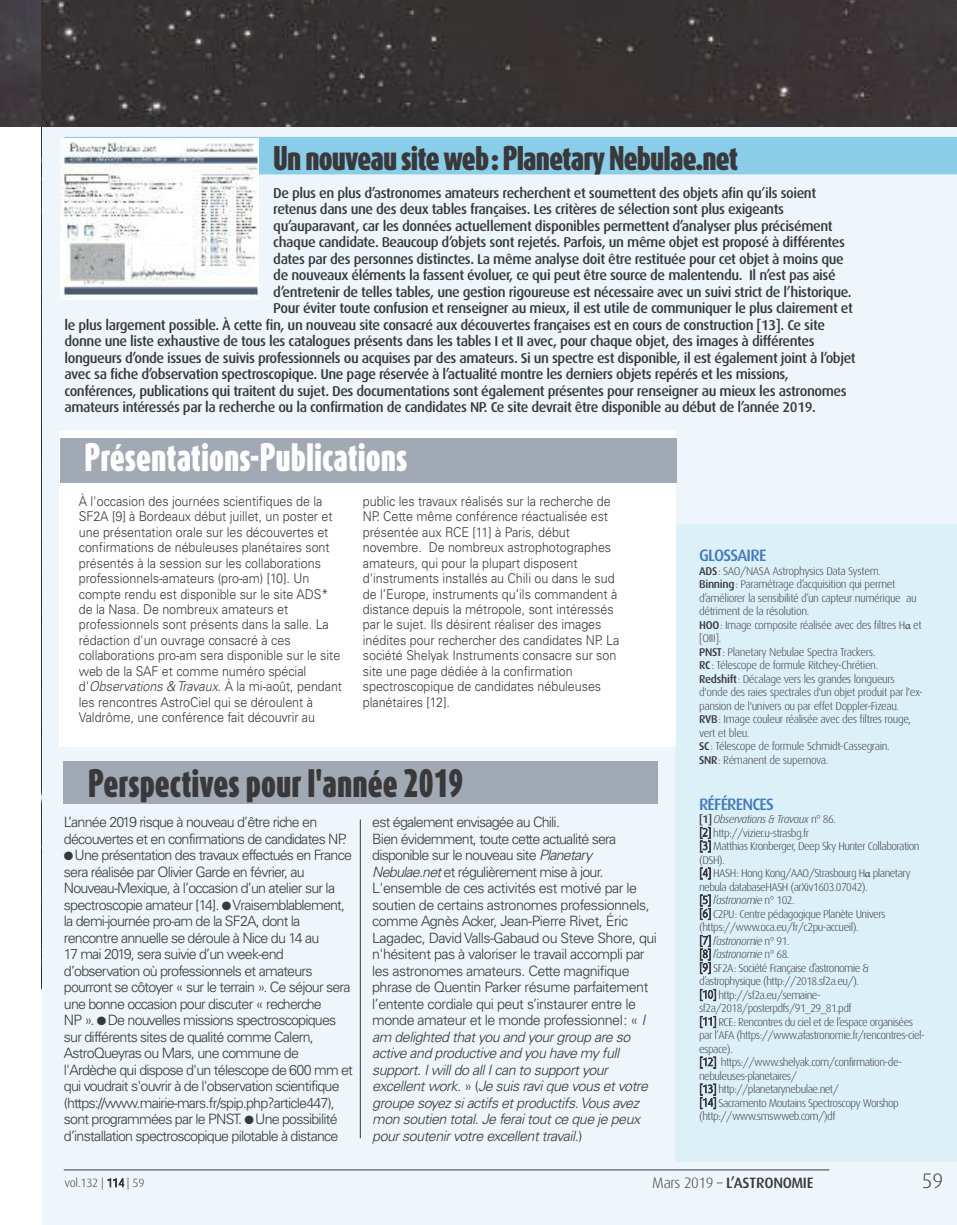
<style>
.page{position:relative;width:957px;height:1225px;background:#fff}
.page>*{position:absolute;margin:0;border:0;box-sizing:border-box;transform-origin:0 0}
.t1{font:900 33px "Dax Compact";color:#39383a;scale:.93 1}
.t2{font:900 33px "Dax Compact";color:#fff;scale:.93 1}
.t3{font:900 28.5px "Dax Compact";letter-spacing:-.03em;color:#39383a}
.t4{font:300 21px "Dax";color:#39383a}
.t5{font:500 16.5px "Dax";letter-spacing:-.05em;color:#437abd}
.t6{font:500 15px "Dax";letter-spacing:-.025em;color:#39383a}
.t7{font:500 14.25px "Dax";letter-spacing:-.03em;color:#39383a}
.t8{font:300 14.25px/16.5px "Univers";letter-spacing:-.055em;color:#39383a}
.t9{font:300 14.25px/16.5px "Univers";letter-spacing:-.035em;color:#39383a}
.t10{font:300 13.5px/15.5px "Univers";letter-spacing:-.005em;color:#39383a;scale:.93 1}
.t11{font:300 12px "Dax";letter-spacing:-.025em;color:#39383a}
.t12{font:300 11.25px/13.5px "Dax";letter-spacing:-.05em;color:#39383a}
.s1{font-style:italic}
.s2{font-weight:500}
.s3{font-family:"Minion Pro";font-weight:400}
.s4{font-weight:300}
</style>
<div class="page">
<img style="left:42px;top:0;width:915px;height:128px">
<div style="left:42px;top:128px;width:915px;height:1097px;background:#eef5fb"></div>
<hr style="left:64px;top:1169px;width:765px;height:1px;background:#39383a">
<div style="left:675px;top:524px;width:282px;height:637px;background:#dcf0f8"></div>
<div style="left:64px;top:761px;width:594px;height:42px;background:#a1a9b4"></div>
<hr style="left:360px;top:819px;width:1px;height:319px;background:#39383a">
<div style="left:59px;top:430px;width:616px;height:316px;background:#fff"></div>
<div style="left:60px;top:438px;width:616px;height:45px;background:#a1a9b4"></div>
<div style="left:64px;top:137px;width:893px;height:37px;background:#8acde8"></div>
<img style="left:60px;top:139px;width:198px;height:160px">
<h2 class="t3" style="left:273px;top:146px;width:466px">Un nouveau site web: Planetary Nebulae.net</h2>
<p class="t7" style="left:273px;top:186px;width:544px">De plus en plus d’astronomes amateurs recherchent et soumettent des objets afin qu’ils soient</p>
<p class="t7" style="left:273px;top:203px;width:512px">retenus dans une des deux tables françaises. Les critères de sélection sont plus exigeants</p>
<p class="t7" style="left:273px;top:219px;width:561px">qu’auparavant, car les données actuellement disponibles permettent d’analyser plus précisément</p>
<p class="t7" style="left:273px;top:236px;width:573px">chaque candidate. Beaucoup d’objets sont rejetés. Parfois, un même objet est proposé à différentes</p>
<p class="t7" style="left:273px;top:252px;width:572px">dates par des personnes distinctes. La même analyse doit être restituée pour cet objet à moins que</p>
<p class="t7" style="left:273px;top:269px;width:564px">de nouveaux éléments la fassent évoluer, ce qui peut être source de malentendu. Il n’est pas aisé</p>
<p class="t7" style="left:273px;top:285px;width:580px">d’entretenir de telles tables, une gestion rigoureuse est nécessaire avec un suivi strict de l’historique.</p>
<p class="t7" style="left:273px;top:302px;width:581px">Pour éviter toute confusion et renseigner au mieux, il est utile de communiquer le plus clairement et</p>
<p class="t7" style="left:64px;top:318px;width:762px">le plus largement possible. À cette fin, un nouveau site consacré aux découvertes françaises est en cours de construction [13]. Ce site</p>
<p class="t7" style="left:64px;top:335px;width:751px">donne une liste exhaustive de tous les catalogues présents dans les tables I et II avec, pour chaque objet, des images à différentes</p>
<p class="t7" style="left:64px;top:351px;width:793px">longueurs d’onde issues de suivis professionnels ou acquises par des amateurs. Si un spectre est disponible, il est également joint à l’objet</p>
<p class="t7" style="left:64px;top:368px;width:726px">avec sa fiche d’observation spectroscopique. Une page réservée à l’actualité montre les derniers objets repérés et les missions,</p>
<p class="t7" style="left:64px;top:384px;width:783px">conférences, publications qui traitent du sujet. Des documentations sont également présentes pour renseigner au mieux les astronomes</p>
<p class="t7" style="left:64px;top:401px;width:753px">amateurs intéressés par la recherche ou la confirmation de candidates NP. Ce site devrait être disponible au début de l’année 2019.</p>
<h1 class="t2" style="left:85px;top:443px;width:349px">Présentations-Publications</h1>
<p class="t10" style="left:79px;top:494px;width:285px">À l'occasion des journées scientifiques de la SF2A [9] à Bordeaux début juillet, un poster et une présentation orale sur les découvertes et confirmations de nébuleuses planétaires sont présentés à la session sur les collaborations professionnels-amateurs (pro-am) [10]. Un compte rendu est disponible sur le site ADS* de la Nasa. De nombreux amateurs et professionnels sont présents dans la salle. La rédaction d'un ouvrage consacré à ces collaborations pro-am sera disponible sur le site web de la SAF et comme numéro spécial d'<span class="s1">Observations &amp; Travaux</span>. À la mi-août, pendant les rencontres AstroCiel qui se déroulent à Valdrôme, une conférence fait découvrir au</p>
<p class="t10" style="left:363px;top:494px;width:277px">public les travaux réalisés sur la recherche de NP. Cette même conférence réactualisée est présentée aux RCE [11] à Paris, début novembre. De nombreux astrophotographes amateurs, qui pour la plupart disposent d'instruments installés au Chili ou dans le sud de l’Europe, instruments qu’ils commandent à distance depuis la métropole, sont intéressés par le sujet. Ils désirent réaliser des images inédites pour rechercher des candidates NP. La société Shelyak Instruments consacre sur son site une page dédiée à la confirmation spectroscopique de candidates nébuleuses planétaires [12].</p>
<h1 class="t1" style="left:88px;top:769px;width:405px">Perspectives pour l'année 2019</h1>
<p class="t8" style="left:64px;top:815px;width:284px">L’année 2019 risque à nouveau d’être riche en découvertes et en confirmations de candidates NP.</p>
<p class="t8" style="left:64px;top:848px;width:291px">● Une présentation des travaux effectués en France sera réalisée par Olivier Garde en février, au Nouveau-Mexique, à l’occasion d’un atelier sur la spectroscopie amateur [14]. ● Vraisemblablement, la demi-journée pro-am de la SF2A, dont la rencontre annuelle se déroule à Nice du 14 au<br>17 mai 2019, sera suivie d’un week-end d’observation où professionnels et amateurs pourront se côtoyer « sur le terrain ». Ce séjour sera une bonne occasion pour discuter « recherche<br>NP ». ● De nouvelles missions spectroscopiques sur différents sites de qualité comme Calern, AstroQueyras ou Mars, une commune de l'Ardèche qui dispose d'un télescope de 600 mm et qui voudrait s'ouvrir à de l'observation scientifique (https://www.mairie-mars.fr/spip.php?article447), sont programmées par le PNST. ● Une possibilité d’installation spectroscopique pilotable à distance</p>
<p class="t9" style="left:372px;top:815px;width:286px">est également envisagée au Chili.<br>Bien évidemment, toute cette actualité sera disponible sur le nouveau site <span class="s1">Planetary Nebulae.net</span> et régulièrement mise à jour.<br>L'ensemble de ces activités est motivé par le soutien de certains astronomes professionnels, comme Agnès Acker, Jean-Pierre Rivet, Éric Lagadec, David Valls-Gabaud ou Steve Shore, qui n'hésitent pas à valoriser le travail accompli par les astronomes amateurs. Cette magnifique phrase de Quentin Parker résume parfaitement l’entente cordiale qui peut s’instaurer entre le monde amateur et le monde professionnel: « <span class="s1">I am delighted that you and your group are so active and productive and you have my full support. I will do all I can to support your excellent work.</span> » (<span class="s1">Je suis ravi que vous et votre groupe soyez si actifs et productifs. Vous avez mon soutien total. Je ferai tout ce que je peux pour soutenir votre excellent travail.</span>)</p>
<p class="t5" style="left:699px;top:548px;width:69px">GLOSSAIRE</p>
<p class="t12" style="left:699px;top:565px;width:225px"><span class="s2">ADS</span>: sao/nasa astrophysics Data system.<br><span class="s2">Binning</span>: paramétrage d’acquisition qui permet d’améliorer la sensibilité d’un capteur numérique au détriment de la résolution.<br><span class="s2">HOO</span>: image composite réalisée avec des filtres H<span class="s3">α</span> et [oiii].<br><span class="s2">PNST</span>: planetary nebulae spectra trackers.<br><span class="s2">RC</span>: télescope de formule ritchey-chrétien.<br><span class="s2">Redshift</span>: Décalage vers les grandes longueurs d'onde des raies spectrales d'un objet produit par l'ex&shy;pansion de l'univers ou par effet Doppler-Fizeau.<br><span class="s2">RVB</span>: image couleur réalisée avec des filtres rouge, vert et bleu.<br><span class="s2">SC</span>: télescope de formule schmidt-cassegrain.<br><span class="s2">SNR</span>: rémanent de supernova.</p>
<p class="t5" style="left:699px;top:796px;width:76px">RÉFÉRENCES</p>
<p class="t12" style="left:699px;top:813px;width:227px"><span class="s2">[1]</span> <span class="s1">Observations &amp; Travaux</span> n° 86.<br>[2] http://vizier.u-strasbg.fr<br>[3] Matthias Kronberger, Deep sky Hunter collaboration (DsH).<br>[4] HasH: Hong Kong/aao/strasbourg H<span class="s3">α</span> planetary nebula databaseHasH (arXiv1603.07042).<br>[5] <span class="s1">l’astronomie</span> n° 102.<br>[6] c2pu: centre pédagogique planète univers (https://www.oca.eu/fr/c2pu-accueil).<br>[7] <span class="s1">l’astronomie</span> n° 91.<br>[8] <span class="s1">l’astronomie</span> n° 68.<br>[9] sF2a: société Française d’astronomie &amp; d’astrophysique (http://2018.sf2a.eu/).<br>[10] http://sf2a.eu/semaine&shy;sf2a/2018/posterpdfs/91_29_81.pdf<br>[11] rce: rencontres du ciel et de l’espace organisées par l’aFa (https://www.afastronomie.fr/rencontres-ciel&shy;espace).<br>[12] https://www.shelyak.com/confirmation-de&shy;nebuleuses-planetaires/<br>[13] http://planetarynebulae.net/<br>[14] sacramento Moutains spectroscopy Worshop (http://www.smswweb.com/)df</p>
<p class="t11" style="left:65px;top:1179px;width:81px">vol.132 | 114 | 59</p>
<p class="t6" style="left:652px;top:1176px;width:163px"><span class="s4">Mars 2019 –</span> L’ASTRONOMIE</p>
<h3 class="t4" style="left:922px;top:1173px;width:23px">59</h3>
</div>
